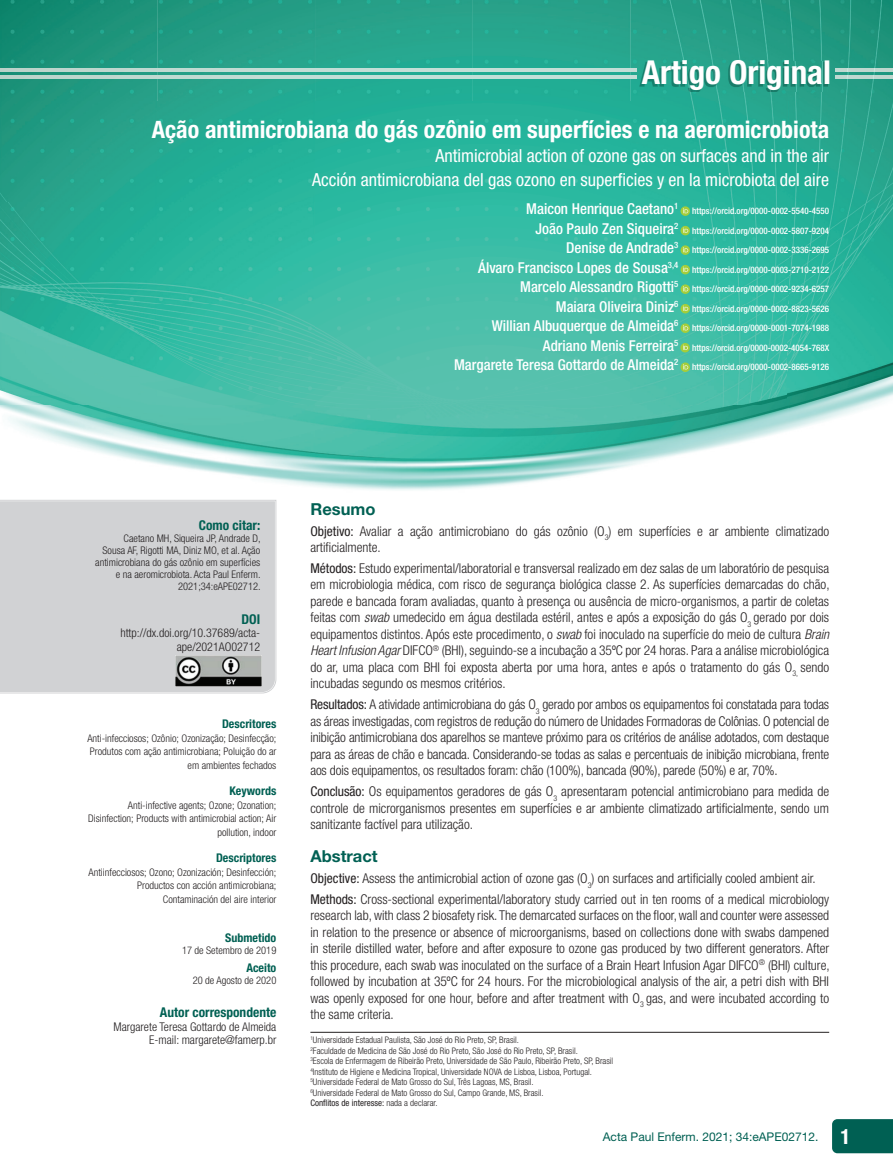
<style>
.page{position:relative;width:893px;height:1170px;background:#fff}
.page>*{position:absolute;margin:0;border:0;box-sizing:border-box;transform-origin:0 0}
.t1{font:700 condensed 33px "Helvetica Neue LT Std";color:#fff}
.t2{font:700 condensed 24px "Helvetica Neue LT Std";color:#fff}
.t3{font:condensed 18px/24px "Helvetica Neue LT Std";color:#fff;text-align:right}
.t4{font:700 16.5px "Helvetica Neue LT Std";color:#006053}
.t5{font:500 condensed 15px "Helvetica Neue LT Std";color:#fff}
.t6{font:300 condensed 13.5px/16.5px "Helvetica Neue LT Std";color:#231f20;text-align:justify}
.t7{font:700 condensed 13.5px "Helvetica Neue LT Std";color:#006053}
.t8{font:300 condensed 12px/13.5px "Helvetica Neue LT Std";color:#231f20;text-align:right}
.t9{font:700 condensed 12px "Helvetica Neue LT Std";color:#006053}
.t10{font:12px "Helvetica Neue LT Std";color:#006053}
.t11{font:300 condensed 10.5px/13.5px "Helvetica Neue LT Std";color:#231f20;text-align:right}
.t12{font:300 condensed 9px/10.5px "Helvetica Neue LT Std";color:#231f20}
.t13{font:500 condensed 9px "Helvetica Neue LT Std";color:#fff}
.s1{font-weight:400}
.s2{font-style:italic}
.s3{font-weight:700;font-stretch:condensed;font-size:21px;color:#fff}
</style>
<div class="page">
<div style="left:832px;top:1119px;width:61px;height:34px;background:#006053"></div>
<img style="left:0;top:0;width:893px;height:490px">
<img style="left:835px;top:75px;width:58px;height:4px">
<img style="left:835px;top:68px;width:58px;height:4px">
<svg style="left:0;top:500px;width:277px;height:194px"></svg>
<div style="left:0;top:501px;width:275px;height:191px;background:#d1d2d4"></div>
<svg style="left:680px;top:206px;width:10px;height:10px"></svg>
<svg style="left:683px;top:208px;width:5px;height:5px"></svg>
<svg style="left:680px;top:226px;width:10px;height:9px"></svg>
<svg style="left:683px;top:227px;width:5px;height:6px"></svg>
<svg style="left:680px;top:245px;width:10px;height:10px"></svg>
<svg style="left:683px;top:247px;width:5px;height:5px"></svg>
<svg style="left:680px;top:265px;width:10px;height:9px"></svg>
<svg style="left:683px;top:266px;width:5px;height:6px"></svg>
<svg style="left:680px;top:284px;width:10px;height:10px"></svg>
<svg style="left:683px;top:286px;width:5px;height:5px"></svg>
<svg style="left:680px;top:304px;width:10px;height:9px"></svg>
<svg style="left:683px;top:305px;width:5px;height:6px"></svg>
<svg style="left:680px;top:323px;width:10px;height:10px"></svg>
<svg style="left:683px;top:325px;width:5px;height:5px"></svg>
<svg style="left:680px;top:343px;width:10px;height:9px"></svg>
<svg style="left:683px;top:344px;width:5px;height:6px"></svg>
<svg style="left:680px;top:362px;width:10px;height:10px"></svg>
<svg style="left:683px;top:364px;width:5px;height:5px"></svg>
<hr style="left:310px;top:1031px;width:519px;height:1px;background:#231f20">
<img style="left:175px;top:655px;width:86px;height:31px">
<img style="left:639px;top:62px;width:188px;height:30px">
<img style="left:0;top:75px;width:637px;height:4px">
<img style="left:0;top:68px;width:637px;height:4px">
<h1 class="t1" style="left:642px;top:52px;width:191px">Artigo Original</h1>
<h2 class="t2" style="left:152px;top:115px;width:679px">Ação antimicrobiana do gás ozônio em superfícies e na aeromicrobiota</h2>
<h3 class="t3" style="left:312px;top:144px;width:518px">Antimicrobial action of ozone gas on surfaces and in the air<br>Acción antimicrobiana del gas ozono en superficies y en la microbiota del aire</h3>
<p class="t5" style="left:526px;top:200px;width:154px">Maicon Henrique Caetano<sup>1</sup></p>
<p class="t13" style="left:692px;top:206px;width:138px">https://orcid.org/0000-0002-5540-4550</p>
<p class="t5" style="left:535px;top:219px;width:144px">João Paulo Zen Siqueira<sup>2</sup></p>
<p class="t13" style="left:692px;top:225px;width:138px">https://orcid.org/0000-0002-5807-9204</p>
<p class="t5" style="left:566px;top:239px;width:114px">Denise de Andrade<sup>3</sup></p>
<p class="t13" style="left:692px;top:245px;width:138px">https://orcid.org/0000-0002-3336-2695</p>
<p class="t5" style="left:478px;top:258px;width:202px">Álvaro Francisco Lopes de Sousa<sup>3,4</sup></p>
<p class="t13" style="left:692px;top:264px;width:138px">https://orcid.org/0000-0003-2710-2122</p>
<p class="t5" style="left:520px;top:278px;width:160px">Marcelo Alessandro Rigotti<sup>5</sup></p>
<p class="t13" style="left:692px;top:284px;width:138px">https://orcid.org/0000-0002-9234-6257</p>
<p class="t5" style="left:556px;top:297px;width:124px">Maiara Oliveira Diniz<sup>6</sup></p>
<p class="t13" style="left:692px;top:303px;width:138px">https://orcid.org/0000-0002-8823-5626</p>
<p class="t5" style="left:492px;top:317px;width:188px">Willian Albuquerque de Almeida<sup>6</sup></p>
<p class="t13" style="left:692px;top:323px;width:138px">https://orcid.org/0000-0001-7074-1988</p>
<p class="t5" style="left:543px;top:336px;width:137px">Adriano Menis Ferreira<sup>5</sup></p>
<p class="t13" style="left:692px;top:342px;width:139px">https://orcid.org/0000-0002-4054-768X</p>
<p class="t5" style="left:454px;top:356px;width:226px">Margarete Teresa Gottardo de Almeida<sup>2</sup></p>
<p class="t13" style="left:692px;top:362px;width:138px">https://orcid.org/0000-0002-8665-9126</p>
<p class="t7" style="left:199px;top:517px;width:63px">Como citar:</p>
<p class="t11" style="left:95px;top:532px;width:167px;line-height:12px">Caetano MH, Siqueira JP, Andrade D,<br>Sousa AF, Rigotti MA, Diniz MO, et al. Ação antimicrobiana do gás ozônio em superfícies e na aeromicrobiota. Acta Paul Enferm.<br>2021;34:eAPE02712.</p>
<p class="t7" style="left:241px;top:611px;width:20px">DOI</p>
<p class="t8" style="left:120px;top:626px;width:141px">http://dx.doi.org/10.37689/acta&shy;ape/2021AO02712</p>
<p class="t9" style="left:222px;top:716px;width:56px">Descritores</p>
<p class="t11" style="left:87px;top:731px;width:191px">Anti-infecciosos; Ozônio; Ozonização; Desinfecção;<br>Produtos com ação antimicrobiana; Poluição do ar em ambientes fechados</p>
<p class="t9" style="left:230px;top:783px;width:48px">Keywords</p>
<p class="t11" style="left:88px;top:798px;width:190px">Anti-infective agents; Ozone; Ozonation;<br>Disinfection; Products with antimicrobial action; Air pollution, indoor</p>
<p class="t9" style="left:216px;top:850px;width:62px">Descriptores</p>
<p class="t11" style="left:89px;top:865px;width:189px">Antiinfecciosos; Ozono; Ozonización; Desinfección;<br>Productos con acción antimicrobiana;<br>Contaminación del aire interior</p>
<p class="t9" style="left:225px;top:930px;width:53px">Submetido</p>
<p class="t11" style="left:182px;top:943px;width:96px">17 de Setembro de 2019</p>
<p class="t9" style="left:246px;top:960px;width:31px">Aceito</p>
<p class="t11" style="left:193px;top:973px;width:85px">20 de Agosto de 2020</p>
<p class="t7" style="left:160px;top:1004px;width:118px">Autor correspondente</p>
<p class="t8" style="left:114px;top:1019px;width:164px">Margarete Teresa Gottardo de Almeida<br>E-mail: margarete@famerp.br</p>
<p class="t4" style="left:310px;top:498px;width:67px">Resumo</p>
<p class="t6" style="left:310px;top:522px;width:520px"><span class="s1">Objetivo:</span> Avaliar a ação antimicrobiano do gás ozônio (O<sub>3</sub>) em superfícies e ar ambiente climatizado artificialmente.</p>
<p class="t6" style="left:310px;top:559px;width:521px"><span class="s1">Métodos:</span> Estudo experimental/laboratorial e transversal realizado em dez salas de um laboratório de pesquisa em microbiologia médica, com risco de segurança biológica classe 2. As superfícies demarcadas do chão, parede e bancada foram avaliadas, quanto à presença ou ausência de micro-organismos, a partir de coletas feitas com <span class="s2">swab</span> umedecido em água destilada estéril, antes e após a exposição do gás O<sub>3</sub> gerado por dois equipamentos distintos. Após este procedimento, o <span class="s2">swab</span> foi inoculado na superfície do meio de cultura <span class="s2">Brain Heart Infusion Agar</span> DIFCO<sup>®</sup> (BHI), seguindo-se a incubação a 35ºC por 24 horas. Para a análise microbiológica do ar, uma placa com BHI foi exposta aberta por uma hora, antes e após o tratamento do gás O<sub>3,</sub> sendo incubadas segundo os mesmos critérios.</p>
<p class="t6" style="left:310px;top:696px;width:520px"><span class="s1">Resultados:</span> A atividade antimicrobiana do gás O<sub>3</sub> gerado por ambos os equipamentos foi constatada para todas as áreas investigadas, com registros de redução do número de Unidades Formadoras de Colônias. O potencial de inibição antimicrobiana dos aparelhos se manteve próximo para os critérios de análise adotados, com destaque para as áreas de chão e bancada. Considerando-se todas as salas e percentuais de inibição microbiana, frente aos dois equipamentos, os resultados foram: chão (100%), bancada (90%), parede (50%) e ar, 70%.</p>
<p class="t6" style="left:310px;top:782px;width:520px"><span class="s1">Conclusão:</span> Os equipamentos geradores de gás O<sub>3</sub> apresentaram potencial antimicrobiano para medida de controle de microrganismos presentes em superfícies e ar ambiente climatizado artificialmente, sendo um sanitizante factível para utilização.</p>
<p class="t4" style="left:310px;top:846px;width:69px">Abstract</p>
<p class="t6" style="left:310px;top:867px;width:520px;line-height:20.7px"><span class="s1">Objective:</span> Assess the antimicrobial action of ozone gas (O<sub>3</sub>) on surfaces and artificially cooled ambient air.<br><span class="s1">Methods:</span> Cross-sectional experimental/laboratory study carried out in ten rooms of a medical microbiology</p>
<p class="t6" style="left:310px;top:907px;width:521px">research lab, with class 2 biosafety risk. The demarcated surfaces on the floor, wall and counter were assessed in relation to the presence or absence of microorganisms, based on collections done with swabs dampened in sterile distilled water, before and after exposure to ozone gas produced by two different generators. After this procedure, each swab was inoculated on the surface of a Brain Heart Infusion Agar DIFCO<sup>®</sup> (BHI) culture, followed by incubation at 35ºC for 24 hours. For the microbiological analysis of the air, a petri dish with BHI was openly exposed for one hour, before and after treatment with O<sub>3</sub> gas, and were incubated according to the same criteria.</p>
<p class="t12" style="left:310px;top:1034px;width:304px"><sup>1</sup>Universidade Estadual Paulista, São José do Rio Preto, SP, Brasil.<br><sup>2</sup>Faculdade de Medicina de São José do Rio Preto, São José do Rio Preto, SP, Brasil.<br><sup>3</sup>Escola de Enfermagem de Ribeirão Preto, Universidade de São Paulo, Ribeirão Preto, SP, Brasil <sup>4</sup>Instituto de Higiene e Medicina Tropical, Universidade NOVA de Lisboa, Lisboa, Portugal.<br><sup>5</sup>Universidade Federal de Mato Grosso do Sul, Três Lagoas, MS, Brasil.<br><sup>6</sup>Universidade Federal de Mato Grosso do Sul, Campo Grande, MS, Brasil.<br><span class="s1">Conflitos de interesse:</span> nada a declarar.</p>
<p class="t10" style="left:603px;top:1129px;width:249px">Acta Paul Enferm. 2021; 34:eAPE02712. <span class="s3">1</span></p>
</div>
